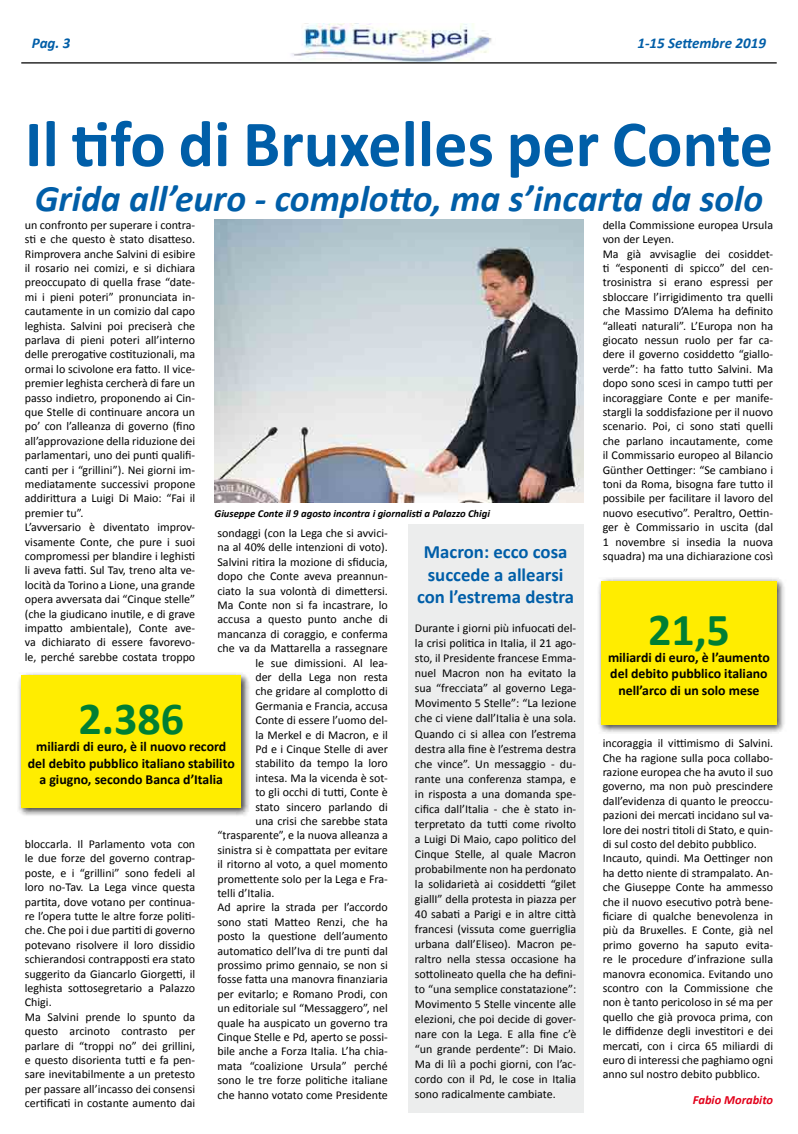
<style>
.page{position:relative;width:798px;height:1134px;background:#fff}
.page>*{position:absolute;margin:0;border:0;box-sizing:border-box;transform-origin:0 0}
.t1{font:700 66.25px "Calibri";color:#005ea8}
.t2{font:700 46px "Calibri";color:#007f33}
.t3{font:italic 700 37.5px "Calibri";color:#005ea8}
.t4{font:700 18.75px/22.5px "Calibri";color:#005ea8;text-align:center}
.t5{font:italic 700 15px "Calibri";color:#005ea8}
.t6{font:700 13.75px/16.5px "Calibri";color:#000;text-align:center}
.t7{font:italic 700 12.5px "Calibri";color:#e2001a}
.t8{font:12px/14.4px "Calibri";color:#000}
.t9{font:italic 700 10.62px "Calibri";color:#000}
</style>
<div class="page">
<img style="left:291px;top:24px;width:201px;height:38px">
<hr style="left:21px;top:62px;width:755px;height:2px;background:#000">
<div style="left:17px;top:672px;width:233px;height:145px;background:#000;opacity:.75"></div>
<div style="left:21px;top:676px;width:220px;height:132px;background:#ffed00"></div>
<div style="left:597px;top:577px;width:189px;height:157px;background:#000;opacity:.75"></div>
<div style="left:601px;top:581px;width:175px;height:144px;background:#ffed00"></div>
<img style="left:214px;top:220px;width:369px;height:282px">
<div style="left:407px;top:524px;width:176px;height:589px;background:#eceded"></div>
<p class="t5" style="left:32px;top:33px;width:40px">Pag. 3</p>
<p class="t5" style="left:637px;top:33px;width:130px">1-15 Settembre 2019</p>
<h1 class="t1" style="left:25px;top:102px;width:749px">Il tifo di Bruxelles per Conte</h1>
<h3 class="t3" style="left:35px;top:175px;width:729px">Grida all’euro - complotto, ma s’incarta da solo</h3>
<p class="t8" style="left:25px;top:218px;width:172px">un confronto per superare i contra&shy;sti e che questo è stato disatteso.<br>Rimprovera anche Salvini di esibire il rosario nei comizi, e si dichiara preoccupato di quella frase “date&shy;mi i pieni poteri” pronunciata in&shy;cautamente in un comizio dal capo leghista. Salvini poi preciserà che parlava di pieni poteri all’interno delle prerogative costituzionali, ma ormai lo scivolone era fatto. Il vice&shy;premier leghista cercherà di fare un passo indietro, proponendo ai Cin&shy;que Stelle di continuare ancora un po’ con l’alleanza di governo (fino all’approvazione della riduzione dei parlamentari, uno dei punti qualifi&shy;canti per i “grillini”). Nei giorni im&shy;mediatamente successivi propone addirittura a Luigi Di Maio: “Fai il premier tu”.<br>L’avversario è diventato improv&shy;visamente Conte, che pure i suoi compromessi per blandire i leghisti li aveva fatti. Sul Tav, treno alta ve&shy;locità da Torino a Lione, una grande opera avversata dai “Cinque stelle” (che la giudicano inutile, e di grave impatto ambientale), Conte ave&shy;va dichiarato di essere favorevo&shy;le, perché sarebbe costata troppo</p>
<p class="t9" style="left:214px;top:507px;width:277px">Giuseppe Conte il 9 agosto incontra i giornalisti a Palazzo Chigi</p>
<p class="t8" style="left:217px;top:526px;width:172px">sondaggi (con la Lega che si avvici-</p>
<p class="t8" style="left:217px;top:540px;width:172px">na al 40% delle intenzioni di voto).</p>
<p class="t8" style="left:217px;top:555px;width:172px">Salvini ritira la mozione di sfiducia,</p>
<p class="t8" style="left:217px;top:569px;width:172px">dopo che Conte aveva preannun-</p>
<p class="t8" style="left:217px;top:583px;width:172px">ciato la sua volontà di dimettersi.</p>
<p class="t8" style="left:217px;top:598px;width:172px">Ma Conte non si fa incastrare, lo</p>
<p class="t8" style="left:217px;top:612px;width:172px">accusa a questo punto anche di</p>
<p class="t8" style="left:217px;top:627px;width:172px">mancanza di coraggio, e conferma</p>
<p class="t8" style="left:217px;top:641px;width:172px">che va da Mattarella a rassegnare</p>
<p class="t8" style="left:255px;top:655px;width:134px">le sue dimissioni. Al lea-</p>
<p class="t8" style="left:255px;top:670px;width:134px">der della Lega non resta</p>
<p class="t8" style="left:255px;top:684px;width:134px">che gridare al complotto di</p>
<p class="t8" style="left:255px;top:699px;width:134px">Germania e Francia, accusa</p>
<p class="t8" style="left:255px;top:713px;width:134px">Conte di essere l’uomo del-</p>
<p class="t8" style="left:255px;top:727px;width:134px">la Merkel e di Macron, e il</p>
<p class="t8" style="left:255px;top:742px;width:134px">Pd e i Cinque Stelle di aver</p>
<p class="t8" style="left:255px;top:756px;width:134px">stabilito da tempo la loro</p>
<p class="t8" style="left:255px;top:771px;width:134px">intesa. Ma la vicenda è sot-</p>
<p class="t8" style="left:255px;top:785px;width:134px">to gli occhi di tutti, Conte è</p>
<p class="t8" style="left:255px;top:799px;width:134px">stato sincero parlando di</p>
<p class="t8" style="left:255px;top:814px;width:134px">una crisi che sarebbe stata</p>
<p class="t8" style="left:217px;top:828px;width:172px">“trasparente”, e la nuova alleanza a</p>
<p class="t8" style="left:217px;top:843px;width:172px">sinistra si è compattata per evitare</p>
<p class="t8" style="left:217px;top:857px;width:172px">il ritorno al voto, a quel momento</p>
<p class="t8" style="left:217px;top:871px;width:172px">promettente solo per la Lega e Fra-</p>
<p class="t8" style="left:217px;top:886px;width:59px">telli d’Italia.</p>
<p class="t8" style="left:217px;top:900px;width:172px">Ad aprire la strada per l’accordo</p>
<p class="t8" style="left:217px;top:915px;width:172px">sono stati Matteo Renzi, che ha</p>
<p class="t8" style="left:217px;top:929px;width:172px">posto la questione dell’aumento</p>
<p class="t8" style="left:217px;top:943px;width:172px">automatico dell’Iva di tre punti dal</p>
<p class="t8" style="left:217px;top:958px;width:172px">prossimo primo gennaio, se non si</p>
<p class="t8" style="left:217px;top:972px;width:172px">fosse fatta una manovra finanziaria</p>
<p class="t8" style="left:217px;top:987px;width:172px">per evitarlo; e Romano Prodi, con</p>
<p class="t8" style="left:217px;top:1001px;width:172px">un editoriale sul “Messaggero”, nel</p>
<p class="t8" style="left:217px;top:1015px;width:172px">quale ha auspicato un governo tra</p>
<p class="t8" style="left:217px;top:1030px;width:172px">Cinque Stelle e Pd, aperto se possi-</p>
<p class="t8" style="left:217px;top:1044px;width:172px">bile anche a Forza Italia. L’ha chia-</p>
<p class="t8" style="left:217px;top:1059px;width:172px">mata “coalizione Ursula” perché</p>
<p class="t8" style="left:217px;top:1073px;width:172px">sono le tre forze politiche italiane</p>
<p class="t8" style="left:217px;top:1087px;width:172px">che hanno votato come Presidente</p>
<h3 class="t4" style="left:417px;top:541px;width:158px">Macron: ecco cosa succede a allearsi con l’estrema destra</h3>
<p class="t8" style="left:415px;top:621px;width:163px;line-height:15px;text-align:justify">Durante i giorni più infuocati del&shy;la crisi politica in Italia, il 21 ago&shy;sto, il Presidente francese Emma&shy;nuel Macron non ha evitato la sua “frecciata” al governo Lega-Movimento 5 Stelle”: “La lezione che ci viene dall’Italia è una sola.<br>Quando ci si allea con l’estrema destra alla fine è l’estrema destra che vince”. Un messaggio - du&shy;rante una conferenza stampa, e in risposta a una domanda spe&shy;cifica dall’Italia - che è stato in&shy;terpretato da tutti come rivolto a Luigi Di Maio, capo politico del Cinque Stelle, al quale Macron probabilmente non ha perdonato la solidarietà ai cosiddetti “gilet giallI” della protesta in piazza per 40 sabati a Parigi e in altre città francesi (vissuta come guerriglia urbana dall’Eliseo). Macron pe&shy;raltro nella stessa occasione ha sottolineato quella che ha defini&shy;to “una semplice constatazione”:<br>Movimento 5 Stelle vincente alle elezioni, che poi decide di gover&shy;nare con la Lega. E alla fine c’è “un grande perdente”: Di Maio.<br>Ma di liì a pochi giorni, con l’ac&shy;cordo con il Pd, le cose in Italia sono radicalmente cambiate.</p>
<h2 class="t2" style="left:78px;top:690px;width:107px">2.386</h2>
<p class="t6" style="left:28px;top:738px;width:208px">miliardi di euro, è il nuovo record del debito pubblico italiano stabilito a giugno, secondo Banca d’Italia</p>
<p class="t8" style="left:25px;top:837px;width:172px">bloccarla. Il Parlamento vota con le due forze del governo contrap&shy;poste, e i “grillini” sono fedeli al loro no-Tav. La Lega vince questa partita, dove votano per continua&shy;re l’opera tutte le altre forze politi&shy;che. Che poi i due partiti di governo potevano risolvere il loro dissidio schierandosi contrapposti era stato suggerito da Giancarlo Giorgetti, il leghista sottosegretario a Palazzo Chigi.<br>Ma Salvini prende lo spunto da questo arcinoto contrasto per parlare di “troppi no” dei grillini, e questo disorienta tutti e fa pen&shy;sare inevitabilmente a un pretesto per passare all’incasso dei consensi certificati in costante aumento dai</p>
<p class="t8" style="left:602px;top:218px;width:172px">della Commissione europea Ursula von der Leyen.<br>Ma già avvisaglie dei cosiddet&shy;ti “esponenti di spicco” del cen&shy;trosinistra si erano espressi per sbloccare l’irrigidimento tra quelli che Massimo D’Alema ha definito “alleati naturali”. L’Europa non ha giocato nessun ruolo per far ca&shy;dere il governo cosiddetto “giallo&shy;verde”: ha fatto tutto Salvini. Ma dopo sono scesi in campo tutti per incoraggiare Conte e per manife&shy;stargli la soddisfazione per il nuovo scenario. Poi, ci sono stati quelli che parlano incautamente, come il Commissario europeo al Bilancio Günther Oettinger: “Se cambiano i toni da Roma, bisogna fare tutto il possibile per facilitare il lavoro del nuovo esecutivo”. Peraltro, Oettin&shy;ger è Commissario in uscita (dal 1 novembre si insedia la nuova squadra) ma una dichiarazione così</p>
<h2 class="t2" style="left:647px;top:601px;width:83px">21,5</h2>
<p class="t6" style="left:607px;top:649px;width:163px">miliardi di euro, è l’aumento del debito pubblico italiano nell’arco di un solo mese</p>
<p class="t8" style="left:602px;top:736px;width:172px">incoraggia il vittimismo di Salvini.<br>Che ha ragione sulla poca collabo&shy;razione europea che ha avuto il suo governo, ma non può prescindere dall’evidenza di quanto le preoccu&shy;pazioni dei mercati incidano sul va&shy;lore dei nostri titoli di Stato, e quin&shy;di sul costo del debito pubblico.<br>Incauto, quindi. Ma Oettinger non ha detto niente di strampalato. An&shy;che Giuseppe Conte ha ammesso che il nuovo esecutivo potrà bene&shy;ficiare di qualche benevolenza in più da Bruxelles. E Conte, già nel primo governo ha saputo evita&shy;re le procedure d’infrazione sulla manovra economica. Evitando uno scontro con la Commissione che non è tanto pericoloso in sé ma per quello che già provoca prima, con le diffidenze degli investitori e dei mercati, con i circa 65 miliardi di euro di interessi che paghiamo ogni anno sul nostro debito pubblico.</p>
<p class="t7" style="left:692px;top:1092px;width:82px">Fabio Morabito</p>
</div>
